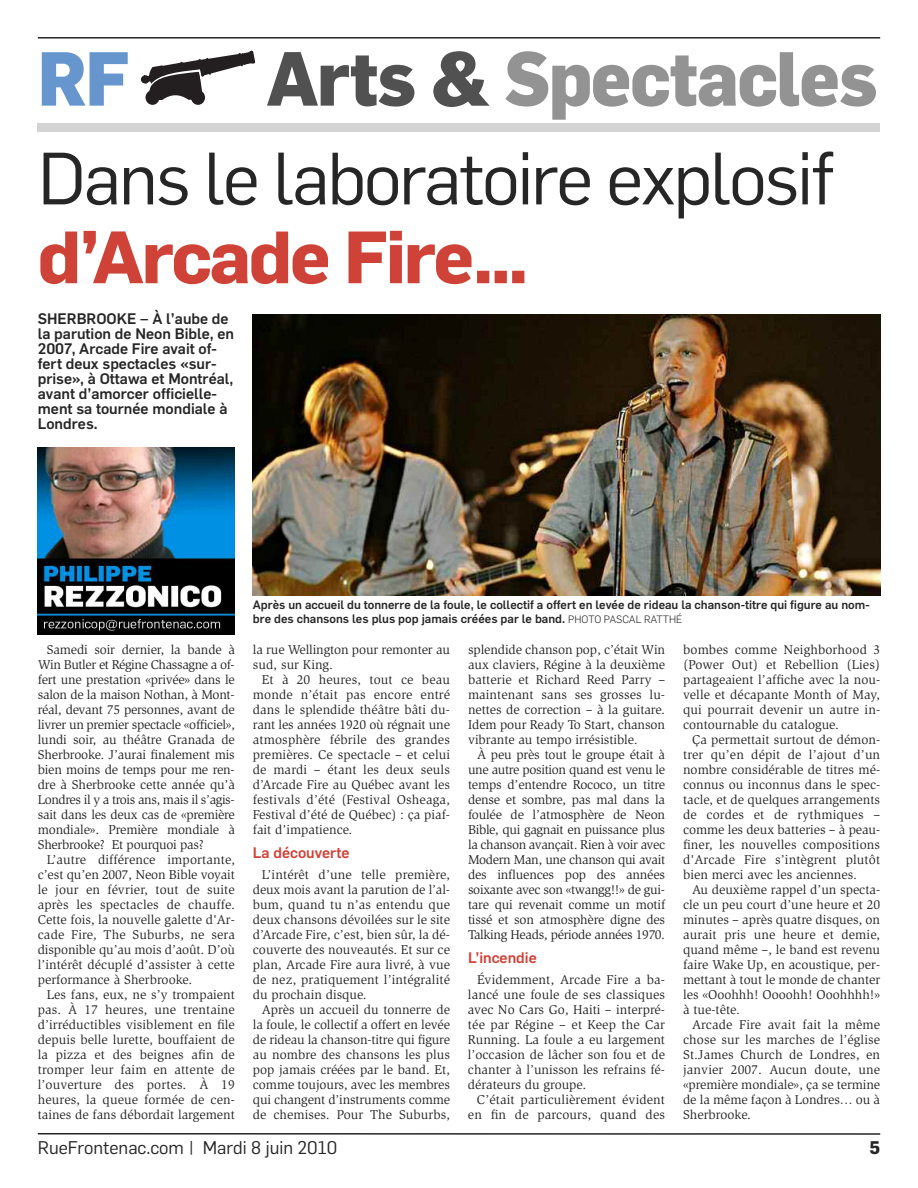
<style>
.page{position:relative;width:918px;height:1188px;background:#fff}
.page>*{position:absolute;margin:0;border:0;box-sizing:border-box;transform-origin:0 0}
.t1{font:800 75px "Flama";letter-spacing:-.02em;color:#939393;scale:.95 1}
.t2{font:800 75px "Flama";color:#6796ce;scale:.95 1}
.t3{font:72.45px "Flama";letter-spacing:-.03em;color:#272627}
.t4{font:700 72.45px "Flama";letter-spacing:-.03em;color:#cf4237}
.t5{font:18px "Flama";color:#272627}
.t6{font:700 18px "Flama";color:#272627}
.t7{font:500 15px/15px "Flama";color:#272627}
.t8{font:500 15px "Flama";color:#cf4237}
.t9{font:13.2px/15px "Slimbach Std";color:#272627;text-align:justify}
.t10{font:500 12px/14.4px "Flama";color:#272627}
.s1{color:#525152}
.s2{font-weight:300;font-size:10.5px}
</style>
<div class="page">
<hr style="left:38px;top:1133px;width:842px;height:2px;background:#272627">
<div style="left:191px;top:90px;width:14px;height:15px;background:#231f20;border-radius:50%"></div>
<div style="left:146px;top:90px;width:14px;height:15px;background:#231f20;border-radius:50%"></div>
<svg style="left:141px;top:51px;width:114px;height:49px"></svg>
<hr style="left:38px;top:37px;width:842px;height:2px;background:#272627">
<div style="left:38px;top:123px;width:842px;height:9px;background:#d4d4d4"></div>
<img style="left:253px;top:314px;width:627px;height:282px">
<img style="left:38px;top:447px;width:197px;height:188px">
<h1 class="t2" style="left:38px;top:44px;width:98px">RF</h1>
<h1 class="t1" style="left:266px;top:44px;width:645px"><span class="s1">Arts &amp;</span> Spectacles</h1>
<h2 class="t3" style="left:38px;top:144px;width:798px">Dans le laboratoire explosif</h2>
<h2 class="t4" style="left:38px;top:223px;width:493px">d’Arcade Fire…</h2>
<p class="t7" style="left:38px;top:312px;width:198px">SHERBROOKE – À l’aube de la parution de Neon Bible, en<br>2007, Arcade Fire avait of&shy;fert deux spectacles «sur&shy;prise», à Ottawa et Montréal, avant d’amorcer officielle&shy;ment sa tournée mondiale à<br>Londres.</p>
<p class="t9" style="left:38px;top:643px;width:199px;text-indent:9px">Samedi soir dernier, la bande à Win Butler et Régine Chassagne a of&shy;fert une prestation «privée» dans le salon de la maison Nothan, à Mont&shy;réal, devant 75 personnes, avant de livrer un premier spectacle «officiel», lundi soir, au théâtre Granada de Sherbrooke. J’aurai finalement mis bien moins de temps pour me ren&shy;dre à Sherbrooke cette année qu’à Londres il y a trois ans, mais il s’agis&shy;sait dans les deux cas de «première mondiale». Première mondiale à Sherbrooke? Et pourquoi pas?</p>
<p class="t9" style="left:38px;top:853px;width:199px;text-indent:9px">L’autre différence importante, c’est qu’en 2007, Neon Bible voyait le jour en février, tout de suite après les spectacles de chauffe.<br>Cette fois, la nouvelle galette d'Ar&shy;cade Fire, The Suburbs, ne sera disponible qu’au mois d’août. D’où l’intérêt décuplé d’assister à cette performance à Sherbrooke.</p>
<p class="t9" style="left:38px;top:988px;width:199px;text-indent:9px">Les fans, eux, ne s’y trompaient pas. À 17 heures, une trentaine d’irréductibles visiblement en file depuis belle lurette, bouffaient de la pizza et des beignes afin de tromper leur faim en attente de l’ouverture des portes. À 19 heures, la queue formée de cen&shy;taines de fans débordait largement</p>
<p class="t10" style="left:253px;top:598px;width:618px">Après un accueil du tonnerre de la foule, le collectif a offert en levée de rideau la chanson-titre qui figure au nom&shy;bre des chansons les plus pop jamais créées par le band. <span class="s2">PHOTO PASCAL RATTHÉ</span></p>
<p class="t9" style="left:253px;top:643px;width:199px">la rue Wellington pour remonter au sud, sur King.</p>
<p class="t9" style="left:253px;top:673px;width:199px;text-indent:9px">Et à 20 heures, tout ce beau monde n’était pas encore entré dans le splendide théâtre bâti du&shy;rant les années 1920 où régnait une atmosphère fébrile des grandes premières. Ce spectacle – et celui de mardi – étant les deux seuls d’Arcade Fire au Québec avant les festivals d’été (Festival Osheaga, Festival d’été de Québec) : ça piaf&shy;fait d’impatience.</p>
<p class="t8" style="left:253px;top:846px;width:98px">La découverte</p>
<p class="t9" style="left:253px;top:868px;width:199px;text-indent:9px">L’intérêt d’une telle première, deux mois avant la parution de l’al&shy;bum, quand tu n’as entendu que deux chansons dévoilées sur le site d’Arcade Fire, c’est, bien sûr, la dé&shy;couverte des nouveautés. Et sur ce plan, Arcade Fire aura livré, à vue de nez, pratiquement l’intégralité du prochain disque.</p>
<p class="t9" style="left:253px;top:1003px;width:199px;text-indent:9px">Après un accueil du tonnerre de la foule, le collectif a offert en levée de rideau la chanson-titre qui figure au nombre des chansons les plus pop jamais créées par le band. Et, comme toujours, avec les membres qui changent d’instruments comme de chemises. Pour The Suburbs,</p>
<p class="t9" style="left:468px;top:643px;width:199px">splendide chanson pop, c’était Win aux claviers, Régine à la deuxième batterie et Richard Reed Parry – maintenant sans ses grosses lu&shy;nettes de correction – à la guitare.<br>Idem pour Ready To Start, chanson vibrante au tempo irrésistible.</p>
<p class="t9" style="left:468px;top:748px;width:199px;text-indent:9px">À peu près tout le groupe était à une autre position quand est venu le temps d’entendre Rococo, un titre dense et sombre, pas mal dans la foulée de l’atmosphère de Neon Bible, qui gagnait en puissance plus la chanson avançait. Rien à voir avec Modern Man, une chanson qui avait des influences pop des années soixante avec son «twangg!!» de gui&shy;tare qui revenait comme un motif tissé et son atmosphère digne des Talking Heads, période années 1970.</p>
<p class="t8" style="left:468px;top:951px;width:70px">L’incendie</p>
<p class="t9" style="left:468px;top:973px;width:199px;text-indent:9px">Évidemment, Arcade Fire a ba&shy;lancé une foule de ses classiques avec No Cars Go, Haiti – interpré&shy;tée par Régine – et Keep the Car Running. La foule a eu largement l’occasion de lâcher son fou et de chanter à l’unisson les refrains fé&shy;dérateurs du groupe.</p>
<p class="t9" style="left:468px;top:1093px;width:199px;text-align:right">C’était particulièrement évident en fin de parcours, quand des</p>
<p class="t9" style="left:683px;top:643px;width:199px">bombes comme Neighborhood 3 (Power Out) et Rebellion (Lies) partageaient l’affiche avec la nou&shy;velle et décapante Month of May, qui pourrait devenir un autre in&shy;contournable du catalogue.</p>
<p class="t9" style="left:683px;top:733px;width:199px;text-indent:9px">Ça permettait surtout de démon&shy;trer qu’en dépit de l’ajout d’un nombre considérable de titres mé&shy;connus ou inconnus dans le spec&shy;tacle, et de quelques arrangements de cordes et de rythmiques – comme les deux batteries – à peau&shy;finer, les nouvelles compositions d'Arcade Fire s’intègrent plutôt bien merci avec les anciennes.</p>
<p class="t9" style="left:683px;top:883px;width:199px;text-indent:9px">Au deuxième rappel d’un specta&shy;cle un peu court d’une heure et 20 minutes – après quatre disques, on aurait pris une heure et demie, quand même –, le band est revenu faire Wake Up, en acoustique, per&shy;mettant à tout le monde de chanter les «Ooohhh! Oooohh! Ooohhhh!» à tue-tête.</p>
<p class="t9" style="left:683px;top:1018px;width:199px;text-indent:9px">Arcade Fire avait fait la même chose sur les marches de l’église St.James Church de Londres, en janvier 2007. Aucun doute, une «première mondiale», ça se termine de la même façon à Londres… ou à Sherbrooke.</p>
<h3 class="t5" style="left:38px;top:1139px;width:301px">RueFrontenac.com | Mardi 8 juin 2010</h3>
<h3 class="t6" style="left:870px;top:1140px;width:12px">5</h3>
</div>
